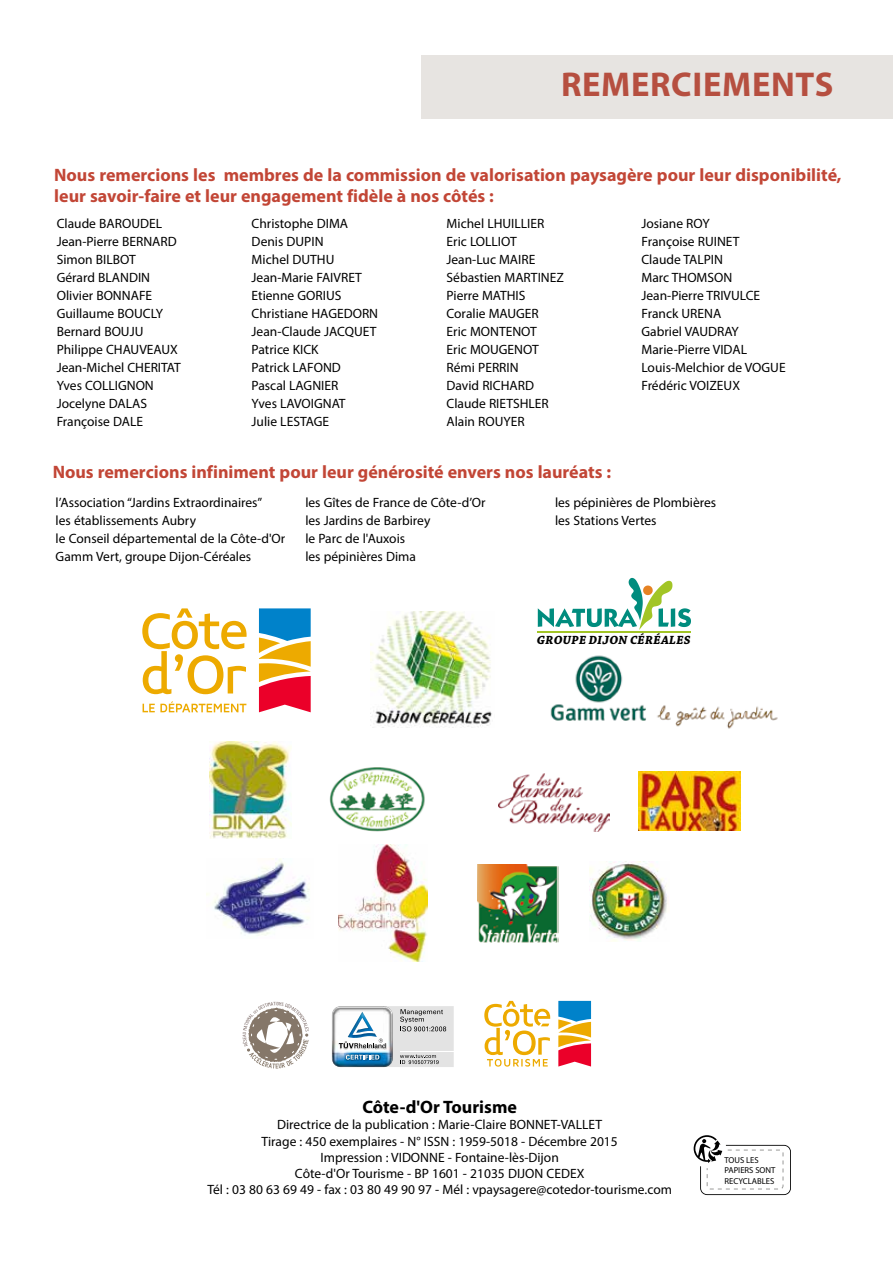
<style>
.page{position:relative;width:893px;height:1263px;background:#fff}
.page>*{position:absolute;margin:0;border:0;box-sizing:border-box;transform-origin:0 0}
.t1{font:700 34.5px "Myriad Pro";letter-spacing:.02em;color:#c24636}
.t2{font:700 18px/21px "Myriad Pro";color:#c24636}
.t3{font:700 18px "Myriad Pro";color:#000}
.t4{font:13.5px/18px "Myriad Pro";color:#000}
.t5{font:italic 700 12.45px "Chaparral Pro";letter-spacing:.02em;color:#000}
.t6{font:8.7px/10.4px "Myriad Pro";color:#000}
</style>
<div class="page">
<img style="left:638px;top:772px;width:102px;height:58px">
<img style="left:477px;top:864px;width:81px;height:79px">
<img style="left:590px;top:861px;width:77px;height:80px">
<img style="left:499px;top:774px;width:110px;height:58px">
<img style="left:338px;top:845px;width:89px;height:116px">
<svg style="left:142px;top:608px;width:105px;height:86px"></svg>
<svg style="left:143px;top:701px;width:103px;height:11px"></svg>
<svg style="left:259px;top:608px;width:52px;height:104px"></svg>
<hr style="left:537px;top:632px;width:153px;height:1px;background:#a2c526">
<svg style="left:538px;top:578px;width:134px;height:52px"></svg>
<hr style="left:671px;top:608px;width:4px;height:19px;background:#008c7e">
<svg style="left:678px;top:608px;width:13px;height:19px"></svg>
<img style="left:370px;top:611px;width:122px;height:117px">
<img style="left:209px;top:741px;width:83px;height:98px">
<img style="left:206px;top:858px;width:104px;height:78px">
<img style="left:329px;top:767px;width:96px;height:65px">
<img style="left:550px;top:655px;width:228px;height:74px">
<svg style="left:242px;top:1001px;width:67px;height:68px"></svg>
<svg style="left:331px;top:1006px;width:123px;height:62px"></svg>
<svg style="left:558px;top:1000px;width:34px;height:67px"></svg>
<svg style="left:484px;top:1001px;width:66px;height:65px"></svg>
<div style="left:422px;top:55px;width:471px;height:63px;background:#e7e4e1"></div>
<svg style="left:694px;top:1135px;width:97px;height:60px"></svg>
<h1 class="t1" style="left:561px;top:62px;width:274px">remerciements</h1>
<h2 class="t2" style="left:54px;top:164px;width:789px">Nous remercions les membres de la commission de valorisation paysagère pour leur disponibilité, leur savoir-faire et leur engagement fidèle à nos côtés :</h2>
<p class="t4" style="left:57px;top:214px;width:126px">Claude BAROUDEL<br>Jean-Pierre BERNARD<br>Simon BILBOT<br>Gérard BLANDIN<br>Olivier BONNAFE<br>Guillaume BOUCLY<br>Bernard BOUJU<br>Philippe CHAUVEAUX<br>Jean-Michel CHERITAT<br>Yves COLLIGNON<br>Jocelyne DALAS<br>Françoise DALE</p>
<p class="t4" style="left:252px;top:214px;width:128px">Christophe DIMA<br>Denis DUPIN<br>Michel DUTHU<br>Jean-Marie FAIVRET<br>Etienne GORIUS<br>Christiane HAGEDORN<br>Jean-Claude JACQUET<br>Patrice KICK<br>Patrick LAFOND<br>Pascal LAGNIER<br>Yves LAVOIGNAT<br>Julie LESTAGE</p>
<p class="t4" style="left:447px;top:214px;width:119px">Michel LHUILLIER<br>Eric LOLLIOT<br>Jean-Luc MAIRE<br>Sébastien MARTINEZ<br>Pierre MATHIS<br>Coralie MAUGER<br>Eric MONTENOT<br>Eric MOUGENOT<br>Rémi PERRIN<br>David RICHARD<br>Claude RIETSHLER<br>Alain ROUYER</p>
<p class="t4" style="left:641px;top:214px;width:146px">Josiane ROY<br>Françoise RUINET<br>Claude TALPIN<br>Marc THOMSON<br>Jean-Pierre TRIVULCE<br>Franck URENA<br>Gabriel VAUDRAY<br>Marie-Pierre VIDAL<br>Louis-Melchior de VOGUE<br>Frédéric VOIZEUX</p>
<h2 class="t2" style="left:53px;top:461px;width:560px">Nous remercions infiniment pour leur générosité envers nos lauréats :</h2>
<p class="t4" style="left:56px;top:494px;width:231px">l’Association “Jardins Extraordinaires”<br>les établissements Aubry<br>le Conseil départemental de la Côte-d'Or Gamm Vert, groupe Dijon-Céréales</p>
<p class="t4" style="left:305px;top:494px;width:182px">les Gîtes de France de Côte-d’Or les Jardins de Barbirey<br>le Parc de l'Auxois<br>les pépinières Dima</p>
<p class="t4" style="left:555px;top:494px;width:163px">les pépinières de Plombières les Stations Vertes</p>
<p class="t5" style="left:537px;top:633px;width:155px">GROUPE DIJON CÉRÉALES</p>
<h2 class="t3" style="left:362px;top:1095px;width:156px">Côte-d'Or Tourisme</h2>
<p class="t4" style="left:207px;top:1117px;width:466px;line-height:16.2px;text-align:center">Directrice de la publication : Marie-Claire BONNET-VALLET<br>Tirage : 450 exemplaires - N° ISSN : 1959-5018 - Décembre 2015<br>Impression : VIDONNE - Fontaine-lès-Dijon<br>Côte-d'Or Tourisme - BP 1601 - 21035 DIJON CEDEX<br>Tél : 03 80 63 69 49 - fax : 03 80 49 90 97 - Mél : vpaysagere@cotedor-tourisme.com</p>
<p class="t6" style="left:724px;top:1154px;width:53px">TOUS LES<br>PAPIERS SONT<br>RECYCLABLES</p>
</div>
